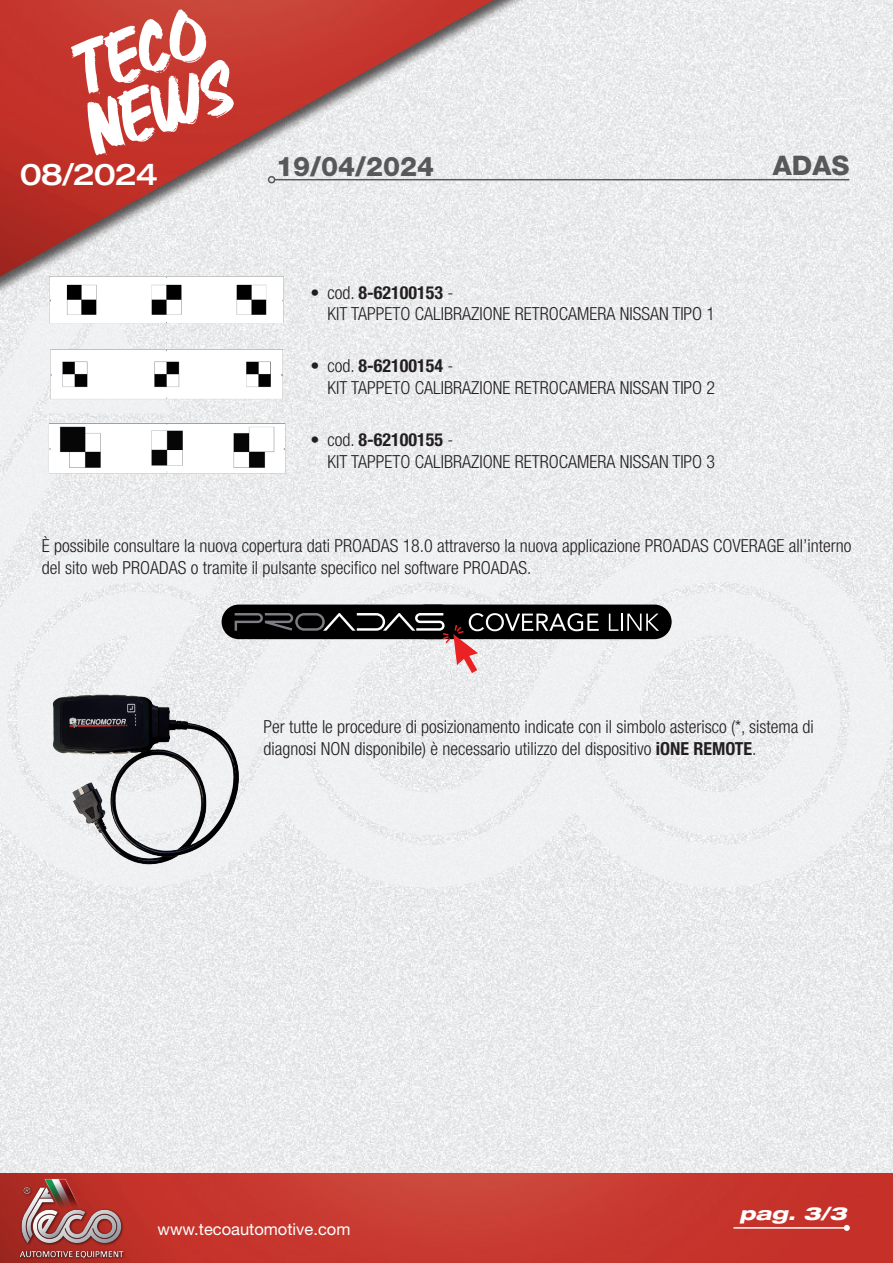
<style>
.page{position:relative;width:893px;height:1263px;background:#fff}
.page>*{position:absolute;margin:0;border:0;box-sizing:border-box;transform-origin:0 0}
.t1{font:500 expanded 30px "Helvetica Neue LT Std";letter-spacing:-.04em;color:#fff}
.t2{font:800 27px "Helvetica Neue LT Std";color:#57585a}
.t3{font:300 condensed 18px/21.6px "Helvetica Neue LT Std";color:#231f20}
.t4{font:italic 800 expanded 18px "Helvetica Neue LT Std";color:#fff;scale:1.09 1}
.t5{font:16.5px "Helvetica Neue LT Std";color:#fff}
.s1{font-weight:700}
</style>
<div class="page">
<img style="left:0;top:888px;width:893px;height:285px">
<svg style="left:0;top:415px;width:893px;height:473px;fill:#eeeff0"></svg>
<img style="left:0;top:1173px;width:893px;height:90px">
<img style="left:18px;top:1176px;width:155px;height:83px">
<hr style="left:733px;top:1227px;width:114px;height:2px;background:#fff">
<svg style="left:844px;top:1225px;width:6px;height:6px"></svg>
<div style="left:0;top:0;width:893px;height:415px;background:#231f20;opacity:.75"></div>
<img style="left:0;top:0;width:893px;height:401px">
<hr style="left:275px;top:179px;width:574px;height:1px;background:#57585a">
<div style="left:268px;top:176px;width:7px;height:7px;border:2px solid #57585a;border-radius:50%"></div>
<svg style="left:70px;top:9px;width:164px;height:146px"></svg>
<img style="left:42px;top:270px;width:247px;height:62px">
<img style="left:42px;top:343px;width:247px;height:63px">
<img style="left:42px;top:417px;width:247px;height:62px">
<img style="left:42px;top:660px;width:207px;height:233px">
<div style="left:409px;top:604px;width:263px;height:35px;background:#000;border-radius:17px"></div>
<div style="left:222px;top:604px;width:236px;height:35px;background:#000;border-radius:17px"></div>
<svg style="left:609px;top:614px;width:50px;height:17px"></svg>
<svg style="left:235px;top:613px;width:364px;height:60px"></svg>
<h1 class="t1" style="left:20px;top:155px;width:140px">08/2024</h1>
<h2 class="t2" style="left:276px;top:150px;width:160px">19/04/2024</h2>
<p class="t3" style="left:328px;top:281px;width:389px;text-indent:-17px">• cod. <span class="s1">8-62100153</span> -<br>KIT TAPPETO CALIBRAZIONE RETROCAMERA NISSAN TIPO 1</p>
<p class="t3" style="left:328px;top:355px;width:389px;text-indent:-17px">• cod. <span class="s1">8-62100154</span> -<br>KIT TAPPETO CALIBRAZIONE RETROCAMERA NISSAN TIPO 2</p>
<p class="t3" style="left:328px;top:429px;width:389px;text-indent:-17px">• cod. <span class="s1">8-62100155</span> -<br>KIT TAPPETO CALIBRAZIONE RETROCAMERA NISSAN TIPO 3</p>
<h2 class="t2" style="left:773px;top:149px;width:78px">ADAS</h2>
<p class="t3" style="left:42px;top:535px;width:811px">È possibile consultare la nuova copertura dati PROADAS 18.0 attraverso la nuova applicazione PROADAS COVERAGE all’interno del sito web PROADAS o tramite il pulsante specifico nel software PROADAS.</p>
<p class="t3" style="left:264px;top:716px;width:552px">Per tutte le procedure di posizionamento indicate con il simbolo asterisco (*, sistema di diagnosi NON disponibile) è necessario utilizzo del dispositivo <span class="s1">iONE REMOTE</span>.</p>
<p class="t5" style="left:158px;top:1219px;width:194px">www.tecoautomotive.com</p>
<p class="t4" style="left:740px;top:1202px;width:100px">pag. 3/3</p>
</div>
